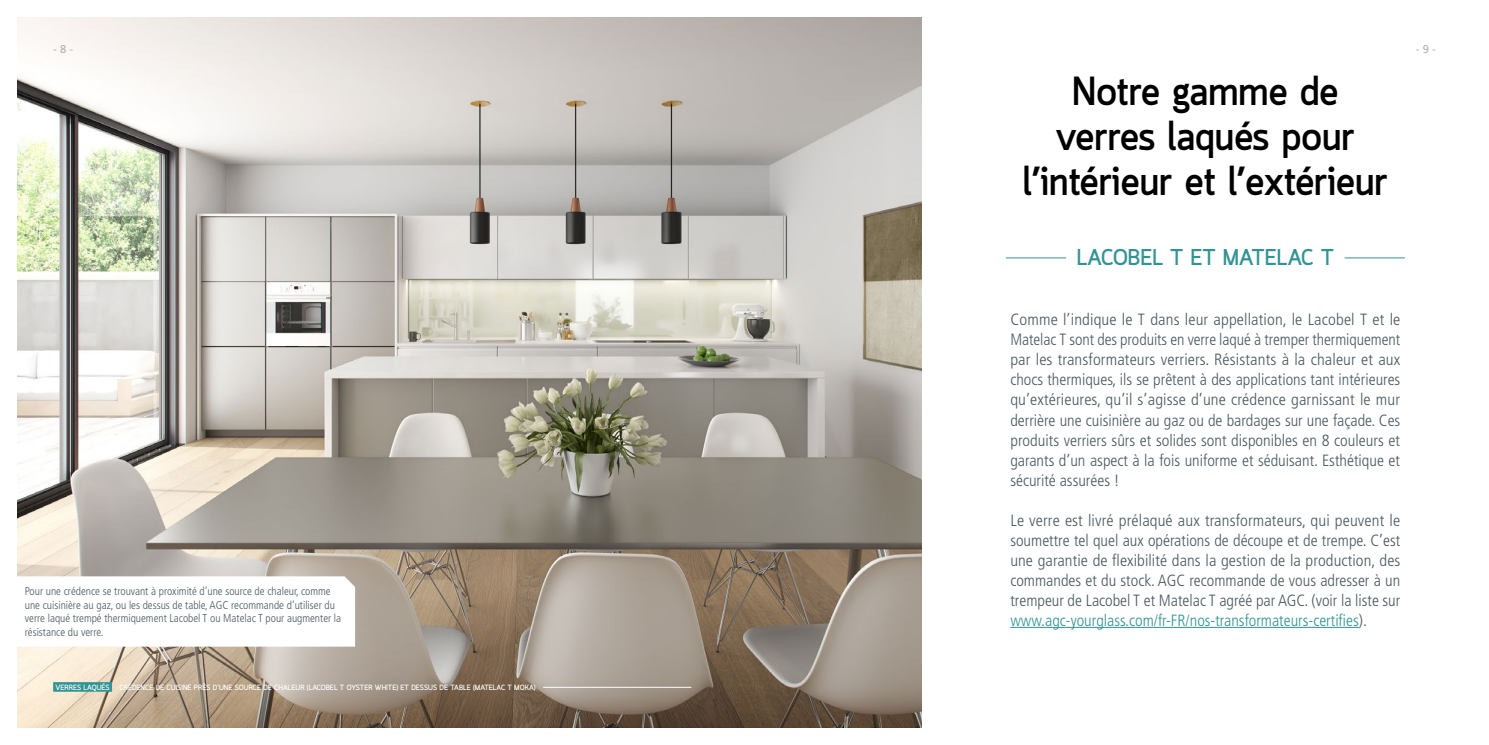
<style>
.page{position:relative;width:1489px;height:745px;background:#fff}
.page>*{position:absolute;margin:0;border:0;box-sizing:border-box;transform-origin:0 0}
.t1{font:700 40px/45px "Quark";color:#000;text-align:center}
.t2{font:700 22.5px "Quark";color:#319394}
.t3{font:300 condensed 16.25px/20px "Frutiger LT Std";color:#495961;text-align:justify}
.t4{font:300 condensed 11.25px/13.5px "Frutiger LT Std";color:#495961}
.t5{font:11.25px "Frutiger LT Std";color:#b3b2b2}
.t6{font:700 7.5px "Quark";color:#fff}
.s1{color:#319394}
</style>
<div class="page">
<img style="left:18px;top:18px;width:903px;height:708px">
<div style="left:53px;top:681px;width:59px;height:10px;background:#319394"></div>
<hr style="left:543px;top:686px;width:148px;height:1px;background:#fff">
<hr style="left:1005px;top:257px;width:399px;height:1px;background:#319394">
<div style="left:1066px;top:254px;width:278px;height:8px;background:#fff"></div>
<hr style="left:1010px;top:626px;width:348px;height:1px;background:#319394">
<svg style="left:17px;top:576px;width:338px;height:70px"></svg>
<p class="t5" style="left:53px;top:43px;width:22px">- 8 -</p>
<p class="t5" style="left:1415px;top:43px;width:22px">- 9 -</p>
<h1 class="t1" style="left:1022px;top:72px;width:366px">Notre gamme de verres laqués pour l’intérieur et l’extérieur</h1>
<p class="t4" style="left:25px;top:584px;width:318px">Pour une crédence se trouvant à proximité d’une source de chaleur, comme une cuisinière au gaz, ou les dessus de table, AGC recommande d’utiliser du verre laqué trempé thermiquement Lacobel T ou Matelac T pour augmenter la résistance du verre.</p>
<p class="t6" style="left:55px;top:682px;width:56px">VERRES LAQUÉS</p>
<p class="t6" style="left:120px;top:682px;width:417px">CRÉDENCE DE CUISINE PRÈS D’UNE SOURCE DE CHALEUR (LACOBEL T OYSTER WHITE) ET DESSUS DE TABLE (MATELAC T MOKA)</p>
<h2 class="t2" style="left:1076px;top:244px;width:259px">LACOBEL T ET MATELAC T</h2>
<p class="t3" style="left:1010px;top:310px;width:391px">Comme l’indique le T dans leur appellation, le Lacobel T et le Matelac T sont des produits en verre laqué à tremper thermiquement par les transformateurs verriers. Résistants à la chaleur et aux chocs thermiques, ils se prêtent à des applications tant intérieures qu’extérieures, qu’il s’agisse d’une crédence garnissant le mur derrière une cuisinière au gaz ou de bardages sur une façade. Ces produits verriers sûrs et solides sont disponibles en 8 couleurs et garants d’un aspect à la fois uniforme et séduisant. Esthétique et sécurité assurées !</p>
<p class="t3" style="left:1010px;top:510px;width:391px">Le verre est livré prélaqué aux transformateurs, qui peuvent le soumettre tel quel aux opérations de découpe et de trempe. C’est une garantie de flexibilité dans la gestion de la production, des commandes et du stock. AGC recommande de vous adresser à un trempeur de Lacobel T et Matelac T agréé par AGC. (voir la liste sur <span class="s1">www.agc-yourglass.com/fr-FR/nos-transformateurs-certifies</span>).</p>
</div>
